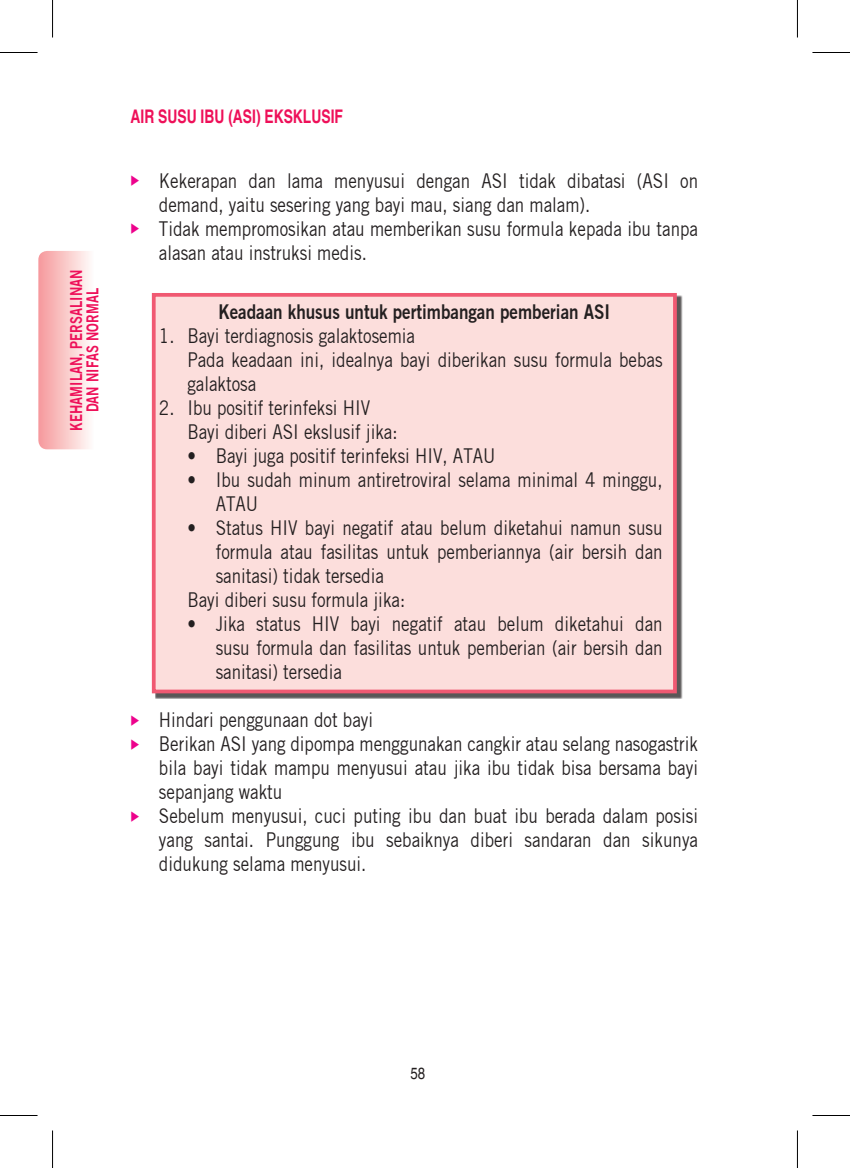
<style>
.page{position:relative;width:850px;height:1168px;background:#fff}
.page>*{position:absolute;margin:0;border:0;box-sizing:border-box;transform-origin:0 0}
.ISI_1B{font:20px/24px "Commerce S Si";color:#231f20;scale:.85 1}
.ISI_3A{font:20px/24px "Commerce S Si";color:#231f20;text-align:justify;scale:.85 1}
.ISI_2B{font:20px/24px "Commerce S Si";color:#231f20;scale:.85 1}
.KOTAK{font:600 20px "Commerce S Si";color:#231f20;scale:.85 1}
.t1{font:700 condensed 18.75px "Helvetica";color:#ee1059;scale:.9 1}
.t2{font:600 16.25px/16.2px "Commerce S Si";letter-spacing:.005em;color:#ee1059;text-align:center;scale:.8 1}
.t3{font:condensed 16.25px "Helvetica";color:#231f20}
.s1{color:#ed028c}
</style>
<div class="page">
<svg style="left:38px;top:251px;width:51px;height:198px;background:#f9c6c7"></svg>
<div style="left:155px;top:295px;width:526px;height:404px;background:#231f20;opacity:.75"></div>
<div style="left:152px;top:293px;width:524px;height:400px;background:#fcdedc;border:4px solid #f05972"></div>
<hr style="left:0;top:52px;width:38px;height:1px;background:#000">
<hr style="left:812px;top:52px;width:37px;height:1px;background:#000">
<hr style="left:0;top:1115px;width:38px;height:1px;background:#000">
<hr style="left:812px;top:1115px;width:37px;height:1px;background:#000">
<hr style="left:52px;top:0;width:1px;height:38px;background:#000">
<hr style="left:52px;top:1130px;width:1px;height:38px;background:#000">
<hr style="left:796px;top:0;width:1px;height:38px;background:#000">
<hr style="left:796px;top:1130px;width:1px;height:38px;background:#000">
<p class="t2" style="left:68px;top:431px;width:204px;rotate:-90deg">KEHAMILAN, PERSALINAN<br>DAN NIFAS NORMAL</p>
<p class="t1" style="left:130px;top:105px;width:237px">AIR SUSU IBU (ASI) EKSKLUSIF</p>
<p class="ISI_1B" style="left:159px;top:168px;width:635px;text-indent:-28px"><span class="s1">◆</span> Kekerapan dan lama menyusui dengan ASI tidak dibatasi (ASI on demand, yaitu sesering yang bayi mau, siang dan malam).</p>
<p class="ISI_1B" style="left:159px;top:216px;width:635px;text-indent:-28px"><span class="s1">◆</span> Tidak mempromosikan atau memberikan susu formula kepada ibu tanpa alasan atau instruksi medis.</p>
<p class="KOTAK" style="left:218px;top:299px;width:462px">Keadaan khusus untuk pertimbangan pemberian ASI</p>
<p class="ISI_2B" style="left:159px;top:324px;width:303px">1. Bayi terdiagnosis galaktosemia</p>
<p class="ISI_2B" style="left:187px;top:348px;width:560px">Pada keadaan ini, idealnya bayi diberikan susu formula bebas galaktosa</p>
<p class="ISI_2B" style="left:159px;top:396px;width:250px">2. Ibu positif terinfeksi HIV</p>
<p class="ISI_2B" style="left:187px;top:420px;width:249px">Bayi diberi ASI ekslusif jika:</p>
<p class="ISI_3A" style="left:187px;top:444px;width:364px">• Bayi juga positif terinfeksi HIV, ATAU</p>
<p class="ISI_3A" style="left:215px;top:468px;width:527px;text-indent:-28px">• Ibu sudah minum antiretroviral selama minimal 4 minggu,<br>ATAU</p>
<p class="ISI_3A" style="left:215px;top:516px;width:527px;text-indent:-28px">• Status HIV bayi negatif atau belum diketahui namun susu formula atau fasilitas untuk pemberiannya (air bersih dan sanitasi) tidak tersedia</p>
<p class="ISI_2B" style="left:187px;top:588px;width:258px">Bayi diberi susu formula jika:</p>
<p class="ISI_3A" style="left:215px;top:612px;width:527px;text-indent:-28px">• Jika status HIV bayi negatif atau belum diketahui dan susu formula dan fasilitas untuk pemberian (air bersih dan sanitasi) tersedia</p>
<p class="ISI_1B" style="left:130px;top:708px;width:287px"><span class="s1">◆</span> Hindari penggunaan dot bayi</p>
<p class="ISI_1B" style="left:159px;top:732px;width:635px;text-align:justify;text-indent:-28px"><span class="s1">◆</span> Berikan ASI yang dipompa menggunakan cangkir atau selang nasogastrik bila bayi tidak mampu menyusui atau jika ibu tidak bisa bersama bayi sepanjang waktu</p>
<p class="ISI_1B" style="left:159px;top:804px;width:635px;text-align:justify;text-indent:-28px"><span class="s1">◆</span> Sebelum menyusui, cuci puting ibu dan buat ibu berada dalam posisi yang santai. Punggung ibu sebaiknya diberi sandaran dan sikunya didukung selama menyusui.</p>
<p class="t3" style="left:410px;top:1064px;width:16px">58</p>
</div>
